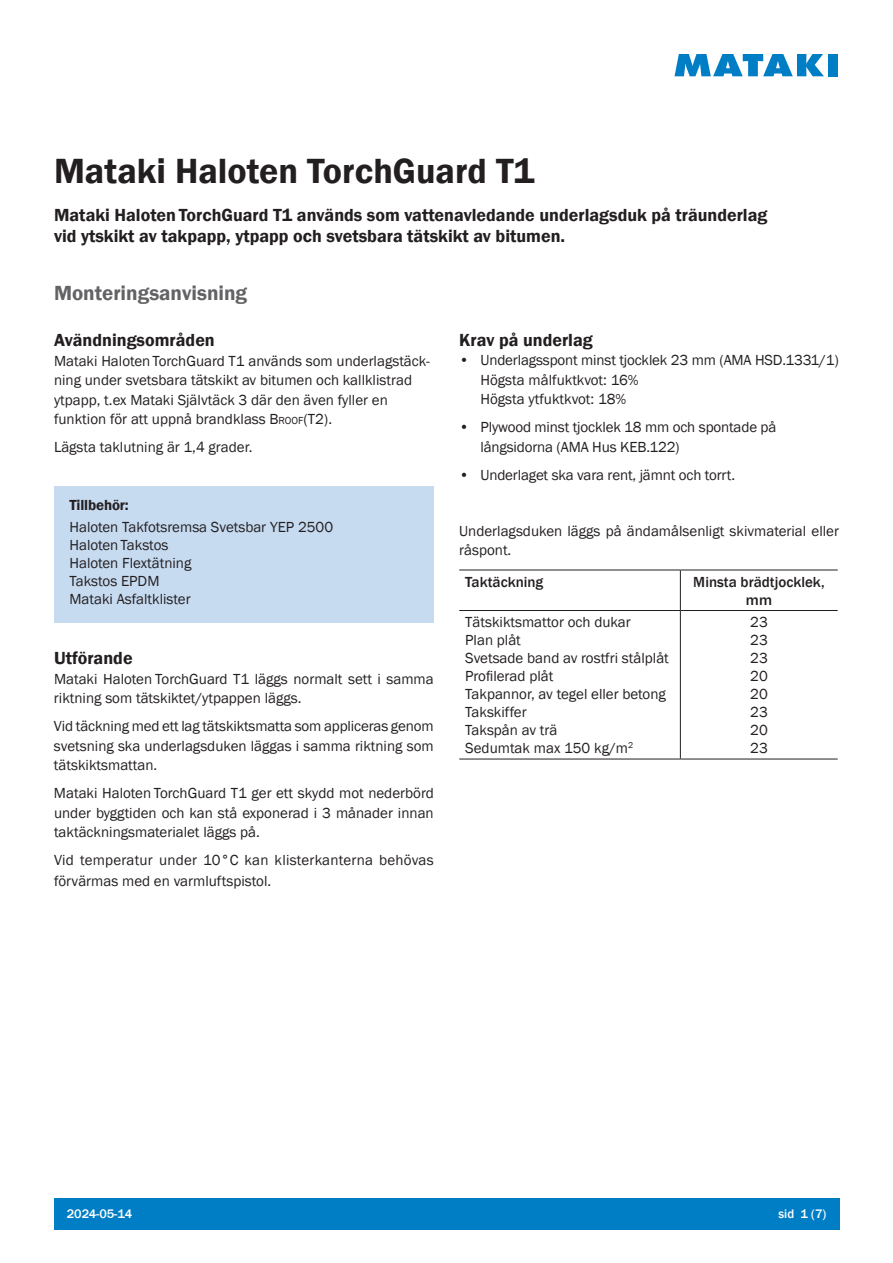
<style>
.page{position:relative;width:893px;height:1263px;background:#fff}
.page>*{position:absolute;margin:0;border:0;box-sizing:border-box;transform-origin:0 0}
.t1{font:600 36px "Franklin Gothic";color:#231f20}
.t2{font:600 21px "Franklin Gothic";color:#636366}
.t3{font:600 18px/21px "Franklin Gothic";color:#231f20}
.t4{font:15px/18px "Franklin Gothic";color:#231f20}
.t5{font:500 15px/18px "Franklin Gothic";color:#231f20;text-align:center}
.t6{font:600 15px "Franklin Gothic";letter-spacing:-.01em;color:#231f20}
.t7{font:500 12.75px "Franklin Gothic";color:#fff}
.s1{font-style:inherit}
.s2{font-size:10.5px}
</style>
<div class="page">
<div style="left:54px;top:1198px;width:785px;height:32px;background:#007ec5"></div>
<svg style="left:674px;top:54px;width:150px;height:22px"></svg>
<div style="left:828px;top:54px;width:10px;height:22px;background:#007ec5"></div>
<div style="left:54px;top:487px;width:380px;height:136px;background:#c6daf0"></div>
<hr style="left:459px;top:759px;width:221px;height:1px;background:#231f20">
<hr style="left:680px;top:759px;width:158px;height:1px;background:#231f20">
<hr style="left:459px;top:570px;width:221px;height:1px;background:#231f20">
<hr style="left:680px;top:570px;width:158px;height:1px;background:#231f20">
<hr style="left:459px;top:610px;width:221px;height:1px;background:#231f20">
<hr style="left:680px;top:610px;width:158px;height:1px;background:#231f20">
<hr style="left:680px;top:570px;width:1px;height:40px;background:#231f20">
<hr style="left:680px;top:611px;width:1px;height:148px;background:#231f20">
<h1 class="t1" style="left:54px;top:148px;width:482px">Mataki Haloten TorchGuard T1</h1>
<p class="t3" style="left:54px;top:204px;width:715px">Mataki Haloten TorchGuard T1 används som vattenavledande underlagsduk på träunderlag vid ytskikt av takpapp, ytpapp och svetsbara tätskikt av bitumen.</p>
<h2 class="t2" style="left:54px;top:280px;width:195px">Monteringsanvisning</h2>
<p class="t3" style="left:54px;top:330px;width:162px">Avändningsområden</p>
<p class="t4" style="left:54px;top:351px;width:377px;line-height:19.5px">Mataki Haloten TorchGuard T1 används som underlagstäck&shy;ning under svetsbara tätskikt av bitumen och kallklistrad ytpapp, t.ex Mataki Självtäck 3 där den även fyller en funktion för att uppnå brandklass <span class="s1">B</span><span class="s2">ROOF</span>(T2).</p>
<p class="t4" style="left:54px;top:438px;width:200px">Lägsta taklutning är 1,4 grader.</p>
<p class="t6" style="left:69px;top:495px;width:61px">Tillbehör:</p>
<p class="t4" style="left:69px;top:518px;width:265px">Haloten Takfotsremsa Svetsbar YEP 2500<br>Haloten Takstos<br>Haloten Flextätning<br>Takstos EPDM<br>Mataki Asfaltklister</p>
<p class="t3" style="left:54px;top:648px;width:80px">Utförande</p>
<p class="t4" style="left:54px;top:669px;width:381px;line-height:19.5px">Mataki Haloten TorchGuard T1 läggs normalt sett i samma riktning som tätskiktet/ytpappen läggs.</p>
<p class="t4" style="left:54px;top:717px;width:381px;line-height:19.5px;text-align:justify">Vid täckning med ett lag tätskiktsmatta som appliceras genom svetsning ska underlagsduken läggas i samma riktning som tätskiktsmattan.</p>
<p class="t4" style="left:54px;top:784px;width:381px;line-height:19.5px;text-align:justify">Mataki Haloten TorchGuard T1 ger ett skydd mot nederbörd under byggtiden och kan stå exponerad i 3 månader innan taktäckningsmaterialet läggs på.</p>
<p class="t4" style="left:54px;top:850px;width:381px;line-height:21px">Vid temperatur under 10°C kan klisterkanterna behövas förvärmas med en varmluftspistol.</p>
<p class="t3" style="left:459px;top:329px;width:135px">Krav på underlag</p>
<p class="t4" style="left:480px;top:351px;width:360px;line-height:19.5px;text-indent:-21px">• Underlagsspont minst tjocklek 23 mm (AMA HSD.1331/1)<br>Högsta målfuktkvot: 16%<br>Högsta ytfuktkvot: 18%</p>
<p class="t4" style="left:480px;top:418px;width:297px;line-height:19.5px;text-indent:-21px">• Plywood minst tjocklek 18 mm och spontade på långsidorna (AMA Hus KEB.122)</p>
<p class="t4" style="left:459px;top:466px;width:277px">• Underlaget ska vara rent, jämnt och torrt.</p>
<p class="t4" style="left:459px;top:521px;width:381px;line-height:19.5px">Underlagsduken läggs på ändamålsenligt skivmaterial eller råspont.</p>
<p class="t5" style="left:465px;top:573px;width:80px">Taktäckning</p>
<p class="t5" style="left:693px;top:573px;width:133px">Minsta brädtjocklek, mm</p>
<p class="t4" style="left:465px;top:613px;width:205px">Tätskiktsmattor och dukar<br>Plan plåt<br>Svetsade band av rostfri stålplåt<br>Profilerad plåt<br>Takpannor, av tegel eller betong<br>Takskiffer<br>Takspån av trä<br>Sedumtak max 150 kg/m<sup>2</sup></p>
<p class="t4" style="left:750px;top:613px;width:19px;text-align:justify">23<br>23<br>23<br>20<br>20<br>23<br>20<br>23</p>
<p class="t7" style="left:67px;top:1206px;width:67px">2024-05-14</p>
<p class="t7" style="left:778px;top:1206px;width:49px">sid 1 (7)</p>
</div>
